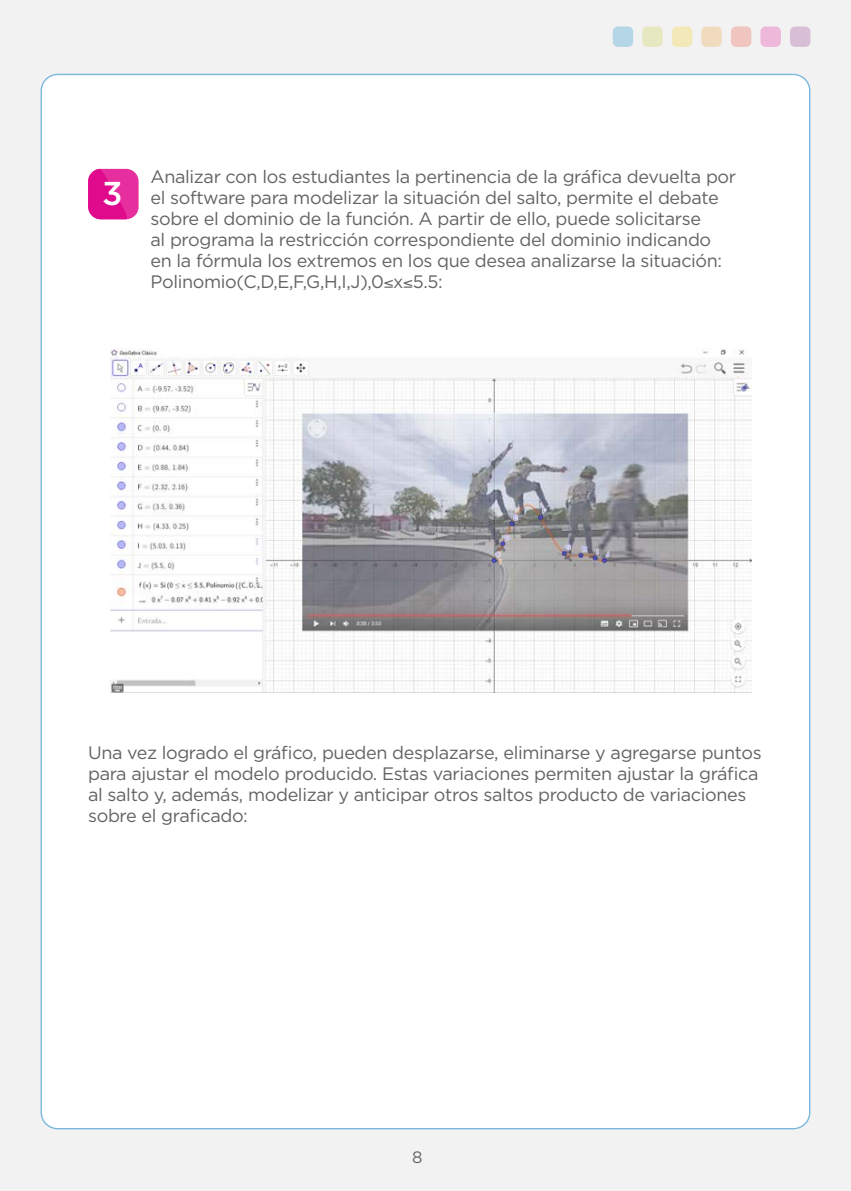
<style>
.page{position:relative;width:851px;height:1191px;background:#fff}
.page>*{position:absolute;margin:0;border:0;box-sizing:border-box;transform-origin:0 0}
.t1{font:500 33px "Gotham";color:#fff}
.t2{font:18px/21px "Gotham";letter-spacing:-.02em;color:#636366}
.t3{font:16.5px "Gotham";color:#636466}
</style>
<div class="page">
<div style="left:0;top:0;width:850px;height:1191px;background:#f2f2f2"></div>
<div style="left:41px;top:74px;width:768px;height:1054px;background:#fff;border-radius:16px"></div>
<div style="left:789px;top:26px;width:21px;height:21px;background:#d9bfd6;border-radius:5px"></div>
<div style="left:760px;top:26px;width:20px;height:21px;background:#edb8d9;border-radius:5px"></div>
<div style="left:730px;top:26px;width:21px;height:21px;background:#f0c4bf;border-radius:5px"></div>
<div style="left:701px;top:26px;width:20px;height:21px;background:#f0dbbf;border-radius:5px"></div>
<div style="left:671px;top:26px;width:21px;height:21px;background:#f2e8b8;border-radius:5px"></div>
<div style="left:642px;top:26px;width:20px;height:21px;background:#e6e8c2;border-radius:5px"></div>
<div style="left:612px;top:26px;width:21px;height:21px;background:#b5d6e6;border-radius:5px"></div>
<img style="left:110px;top:348px;width:641px;height:344px">
<div style="left:88px;top:169px;width:51px;height:50px;background:#e62e9e;border-radius:12px"></div>
<svg style="left:88px;top:169px;width:45px;height:50px"></svg>
<h1 class="t1" style="left:102px;top:172px;width:22px">3</h1>
<p class="t2" style="left:150px;top:166px;width:587px">Analizar con los estudiantes la pertinencia de la gráfica devuelta por el software para modelizar la situación del salto, permite el debate sobre el dominio de la función. A partir de ello, puede solicitarse<br>al programa la restricción correspondiente del dominio indicando en la fórmula los extremos en los que desea analizarse la situación:<br>Polinomio(C,D,E,F,G,H,I,J),0≤x≤5.5:</p>
<p class="t2" style="left:88px;top:741px;width:675px">Una vez logrado el gráfico, pueden desplazarse, eliminarse y agregarse puntos para ajustar el modelo producido. Estas variaciones permiten ajustar la gráfica al salto y, además, modelizar y anticipar otros saltos producto de variaciones sobre el graficado:</p>
<p class="t3" style="left:412px;top:1146px;width:12px">8</p>
</div>
